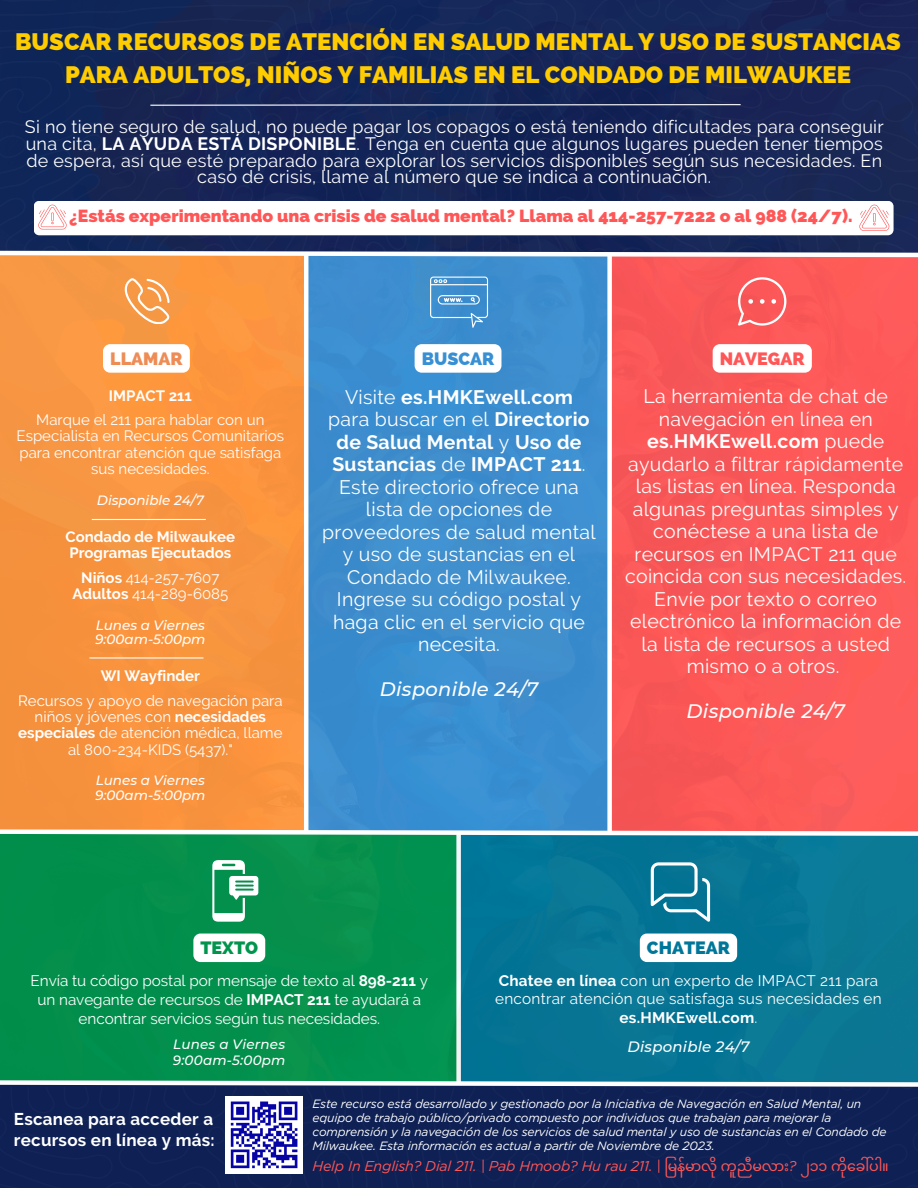
<style>
.page{position:relative;width:918px;height:1188px;background:#fff}
.page>*{position:absolute;margin:0;border:0;box-sizing:border-box;transform-origin:0 0}
.t1{font:800 23.85px/32.7px "Raleway";color:#fc0;text-align:center}
.t2{font:19.5px/22.5px "Raleway";letter-spacing:.015em;color:#fff;text-align:center}
.t3{font:italic 500 19.5px "Montserrat";letter-spacing:.015em;color:#fff}
.t4{font:17.85px/16.8px "Raleway";letter-spacing:.015em;color:#fff;text-align:center}
.t5{font:800 17.85px "Raleway";color:#ff5757}
.t6{font:800 17.85px "Raleway";color:#079}
.t7{font:800 17.85px "Raleway";color:#ee8c55}
.t8{font:800 17.85px "Raleway";color:#3890d4}
.t9{font:800 17.85px "Raleway";color:#00944d}
.t10{font:800 17.55px "Raleway";color:#ff5757}
.t11{font:700 16.95px/21px "Raleway";letter-spacing:.015em;color:#fff}
.t12{font:15.3px/18.6px "Raleway";letter-spacing:-.005em;color:#fff;text-align:center}
.t13{font:15.3px/18.6px "Raleway";letter-spacing:.015em;color:#fff;text-align:center}
.t14{font:15px/16.2px "Raleway";color:#fff;text-align:center}
.t15{font:700 15px "Raleway";color:#fff}
.t16{font:italic 500 15px "Montserrat";letter-spacing:.015em;color:#fff}
.t17{font:italic 14.25px "Gotham";letter-spacing:-.015em;color:#ff5757}
.t18{font:14.25px "Noto Sans Myanmar";color:#ff5757}
.t19{font:italic 500 13.5px "Montserrat";color:#fff}
.t20{font:italic 12px/14px "Gotham";letter-spacing:-.015em;color:#fff}
.s1{font-weight:700}
.s2{font-family:"Noto Sans Myanmar";font-style:normal}
.s3{font-family:"Gotham";font-style:italic}
</style>
<div class="page">
<img style="left:0;top:260px;width:918px;height:818px">
<div style="left:0;top:0;width:918px;height:248px;background:#162557"></div>
<div style="left:0;top:1089px;width:918px;height:99px;background:#0e2054"></div>
<svg style="left:149px;top:104px;width:593px;height:2px"></svg>
<svg style="left:0;top:248px;width:918px;height:12px"></svg>
<svg style="left:0;top:827px;width:918px;height:11px"></svg>
<svg style="left:0;top:1078px;width:918px;height:11px"></svg>
<hr style="left:304px;top:254px;width:4px;height:579px;background:#fff">
<div style="left:607px;top:254px;width:5px;height:578px;background:#fff"></div>
<svg style="left:430px;top:277px;width:58px;height:51px"></svg>
<svg style="left:738px;top:277px;width:48px;height:49px"></svg>
<svg style="left:651px;top:862px;width:59px;height:60px"></svg>
<svg style="left:212px;top:860px;width:46px;height:62px"></svg>
<svg style="left:124px;top:277px;width:47px;height:47px"></svg>
<svg style="left:34px;top:201px;width:860px;height:34px"></svg>
<hr style="left:92px;top:519px;width:114px;height:1px;background:#fff">
<hr style="left:89px;top:657px;width:114px;height:2px;background:#fff">
<svg style="left:713px;top:344px;width:99px;height:29px"></svg>
<svg style="left:415px;top:344px;width:86px;height:29px"></svg>
<svg style="left:103px;top:344px;width:87px;height:29px"></svg>
<div style="left:193px;top:934px;width:72px;height:28px;background:#fff;border-radius:7px"></div>
<div style="left:640px;top:934px;width:97px;height:28px;background:#fff;border-radius:7px"></div>
<svg style="left:225px;top:1096px;width:78px;height:77px"></svg>
<svg style="left:231px;top:1102px;width:66px;height:66px"></svg>
<hr style="left:281px;top:1165px;width:16px;height:3px;background:#0704a6">
<p class="t1" style="left:15px;top:25px;width:887px">BUSCAR RECURSOS DE ATENCIÓN EN SALUD MENTAL Y USO DE SUSTANCIAS<br>PARA ADULTOS, NIÑOS Y FAMILIAS EN EL CONDADO DE MILWAUKEE</p>
<p class="t4" style="left:25px;top:118px;width:860px">Si no tiene seguro de salud, no puede pagar los copagos o está teniendo dificultades para conseguir una cita, <span class="s1">LA AYUDA ESTÁ DISPONIBLE</span>. Tenga en cuenta que algunos lugares pueden tener tiempos de espera, así que esté preparado para explorar los servicios disponibles según sus necesidades. En caso de crisis, llame al número que se indica a continuación.</p>
<p class="t10" style="left:69px;top:206px;width:785px">¿Estás experimentando una crisis de salud mental? Llama al 414-257-7222 o al 988 (24/7).</p>
<p class="t7" style="left:110px;top:348px;width:74px">LLAMAR</p>
<p class="t8" style="left:422px;top:348px;width:74px">BUSCAR</p>
<p class="t5" style="left:720px;top:348px;width:86px">NAVEGAR</p>
<p class="t15" style="left:109px;top:387px;width:85px">IMPACT 211</p>
<p class="t14" style="left:17px;top:412px;width:269px">Marque el 211 para hablar con un<br>Especialista en Recursos Comunitarios para encontrar atención que satisfaga sus necesidades.</p>
<p class="t19" style="left:97px;top:491px;width:108px">Disponible 24/7</p>
<p class="t15" style="left:66px;top:528px;width:171px">Condado de Milwaukee</p>
<p class="t15" style="left:69px;top:544px;width:164px">Programas Ejecutados</p>
<p class="t14" style="left:81px;top:569px;width:140px"><span class="s1">Niños</span> 414-257-7607</p>
<p class="t14" style="left:72px;top:586px;width:157px"><span class="s1">Adultos</span> 414-289-6085</p>
<p class="t19" style="left:96px;top:616px;width:111px">Lunes a Viernes</p>
<p class="t19" style="left:95px;top:631px;width:112px">9:00am-5:00pm</p>
<p class="t15" style="left:101px;top:667px;width:101px">WI Wayfinder</p>
<p class="t14" style="left:18px;top:692px;width:266px">Recursos y apoyo de navegación para niños y jóvenes con <span class="s1">necesidades especiales</span> de atención médica, llame al 800-234-KIDS (5437)."</p>
<p class="t19" style="left:96px;top:772px;width:111px">Lunes a Viernes</p>
<p class="t19" style="left:95px;top:786px;width:112px">9:00am-5:00pm</p>
<p class="t2" style="left:322px;top:386px;width:275px">Visite <span class="s1">es.HMKEwell.com </span>para buscar en el <span class="s1">Directorio de Salud Mental</span> y <span class="s1">Uso de<br>Sustancias</span> de <span class="s1">IMPACT 211</span>.<br>Este directorio ofrece una lista de opciones de proveedores de salud mental y uso de sustancias en el<br>Condado de Milwaukee.<br>Ingrese su código postal y haga clic en el servicio que necesita.</p>
<p class="t3" style="left:380px;top:677px;width:160px">Disponible 24/7</p>
<p class="t2" style="left:625px;top:385px;width:283px">La herramienta de chat de navegación en línea en <span class="s1">es.HMKEwell.com</span> puede ayudarlo a filtrar rápidamente las listas en línea. Responda algunas preguntas simples y conéctese a una lista de recursos en IMPACT 211 que coincida con sus necesidades.<br>Envíe por texto o correo electrónico la información de la lista de recursos a usted mismo o a otros.</p>
<p class="t3" style="left:687px;top:699px;width:160px">Disponible 24/7</p>
<p class="t9" style="left:201px;top:937px;width:59px">TEXTO</p>
<p class="t12" style="left:31px;top:972px;width:399px">Envía tu código postal por mensaje de texto al <span class="s1">898-211</span> y un navegante de recursos de <span class="s1">IMPACT 211</span> te ayudará a encontrar servicios según tus necesidades.</p>
<p class="t19" style="left:173px;top:1036px;width:113px">Lunes a Viernes</p>
<p class="t19" style="left:173px;top:1052px;width:114px">9:00am-5:00pm</p>
<p class="t6" style="left:647px;top:937px;width:85px">CHATEAR</p>
<p class="t13" style="left:495px;top:971px;width:388px"><span class="s1">Chatee en línea</span> con un experto de IMPACT 211 para encontrar atención que satisfaga sus necesidades en <span class="s1">es.HMKEwell.com</span>.</p>
<p class="t16" style="left:628px;top:1037px;width:123px">Disponible 24/7</p>
<p class="t11" style="left:14px;top:1109px;width:202px">Escanea para acceder a recursos en línea y más:</p>
<p class="t20" style="left:313px;top:1098px;width:576px">Este recurso está desarrollado y gestionado por la Iniciativa de Navegación en Salud Mental, un equipo de trabajo público/privado compuesto por individuos que trabajan para mejorar la comprensión y la navegación de los servicios de salud mental y uso de sustancias en el Condado de Milwaukee. Esta información es actual a partir de Noviembre de 2023.</p>
<p class="t17" style="left:313px;top:1160px;width:456px">Help In English? Dial 211. | Pab Hmoob? Hu rau 211. | <span class="s2">မြ န်မာန် မာလို ကူ ညီကူ မညီ လား</span></p>
<p class="t18" style="left:789px;top:1158px;width:101px"><span class="s3">?</span>၂၁၁ကိုခေါ်ကို ခေါ် ပါ ။</p>
</div>
